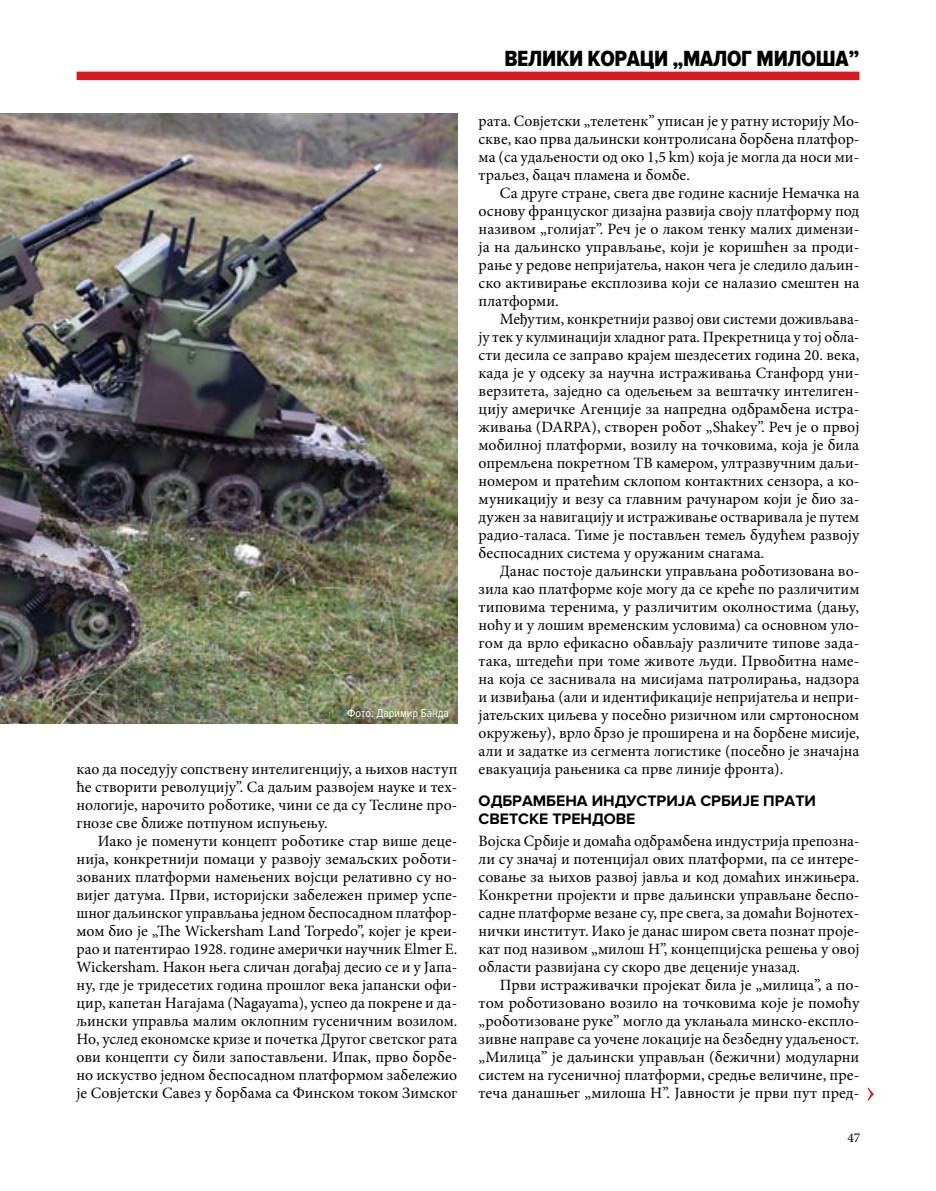
<style>
.page{position:relative;width:936px;height:1191px;background:#fff}
.page>*{position:absolute;margin:0;border:0;box-sizing:border-box;transform-origin:0 0}
.t1{font:22.8px "Proxima Nova Cond Extrabld";letter-spacing:-.01em;color:#000}
.t2{font:15.75px/18px "Minion Pro";color:#000;text-align:justify}
.t3{font:700 15.75px/18px "Proxima Nova";color:#000}
.t4{font:13.5px "Minion Pro";color:#000}
.t5{font:12px "Proxima Nova Cond";color:#fff}
</style>
<div class="page">
<div style="left:77px;top:72px;width:782px;height:8px;background:#d71920"></div>
<svg style="left:867px;top:1087px;width:6px;height:13px"></svg>
<img style="left:0;top:114px;width:457px;height:609px">
<p class="t5" style="left:347px;top:706px;width:103px">Фото: Даримир Банда</p>
<p class="t2" style="left:77px;top:760px;width:382px">као да поседују сопствену интелигенцију, а њихов наступ ће створити револуцију”. Са даљим развојем науке и тех&shy;нологије, нарочито роботике, чини се да су Теслине про&shy;гнозе све ближе потпуном испуњењу.</p>
<p class="t2" style="left:77px;top:832px;width:382px;text-indent:21px">Иако је поменути концепт роботике стар више деце&shy;нија, конкретнији помаци у развоју земаљских роботи&shy;зованих платформи намењених војсци релативно су но&shy;вијег датума. Први, историјски забележен пример успе&shy;шног даљинског управљања једном беспосадном платфор&shy;мом био је „The Wickersham Land Torpedo”, којег је креи&shy;рао и патентирао 1928. године амерички научник Elmer E.<br>Wickersham. Након њега сличан догађај десио се и у Јапа&shy;ну, где је тридесетих година прошлог века јапански офи&shy;цир, капетан Нагајама (Nagayama), успео да покрене и да&shy;љински управља малим оклопним гусеничним возилом.<br>Но, услед економске кризе и почетка Другог светског рата ови концепти су били запостављени. Ипак, прво борбе&shy;но искуство једном беспосадном платформом забележио је Совјетски Савез у борбама са Финском током Зимског</p>
<h1 class="t1" style="left:504px;top:46px;width:356px">ВЕЛИКИ КОРАЦИ „МАЛОГ МИЛОША”</h1>
<p class="t2" style="left:478px;top:112px;width:382px">рата. Совјетски „телетенк” уписан је у ратну историју Мо&shy;скве, као прва даљински контролисана борбена платфор&shy;ма (са удаљености од око 1,5 km) која је могла да носи ми&shy;траљез, бацач пламена и бомбе.</p>
<p class="t2" style="left:478px;top:184px;width:382px;text-indent:21px">Са друге стране, свега две године касније Немачка на основу француског дизајна развија своју платформу под називом „голијат”. Реч је о лаком тенку малих димензи&shy;ја на даљинско управљање, који је коришћен за проди&shy;рање у редове непријатеља, након чега је следило даљин&shy;ско активирање експлозива који се налазио смештен на платформи.</p>
<p class="t2" style="left:478px;top:310px;width:382px;text-indent:21px">Међутим, конкретнији развој ови системи доживљава&shy;ју тек у кулминацији хладног рата. Прекретница у тој обла&shy;сти десила се заправо крајем шездесетих година 20. века, када је у одсеку за научна истраживања Станфорд уни&shy;верзитета, заједно са одељењем за вештачку интелиген&shy;цију америчке Агенције за напредна одбрамбена истра&shy;живања (DARPA), створен робот „Shakey”. Реч је о првој мобилној платформи, возилу на точковима, која је била опремљена покретном ТВ камером, ултразвучним даљи&shy;номером и пратећим склопом контактних сензора, а ко&shy;муникацију и везу са главним рачунаром који је био за&shy;дужен за навигацију и истраживање остваривала је путем радио-таласа. Тиме је постављен темељ будућем развоју беспосадних система у оружаним снагама.</p>
<p class="t2" style="left:478px;top:562px;width:382px;text-indent:21px">Данас постоје даљински управљана роботизована во&shy;зила као платформе које могу да се креће по различитим типовима теренима, у различитим околностима (дању, ноћу и у лошим временским условима) са основном уло&shy;гом да врло ефикасно обављају различите типове зада&shy;така, штедећи при томе животе људи. Првобитна наме&shy;на која се заснивала на мисијама патролирања, надзора и извиђања (али и идентификације непријатеља и непри&shy;јатељских циљева у посебно ризичном или смртоносном окружењу), врло брзо је проширена и на борбене мисије, али и задатке из сегмента логистике (посебно је значајна евакуација рањеника са прве линије фронта).</p>
<p class="t3" style="left:478px;top:792px;width:339px">ОДБРАМБЕНА ИНДУСТРИЈА СРБИЈЕ ПРАТИ<br>СВЕТСКЕ ТРЕНДОВЕ</p>
<p class="t2" style="left:478px;top:832px;width:382px">Војска Србије и домаћа одбрамбена индустрија препозна&shy;ли су значај и потенцијал ових платформи, па се интере&shy;совање за њихов развој јавља и код домаћих инжињера.<br>Конкретни пројекти и прве даљински управљане беспо&shy;садне платформе везане су, пре свега, за домаћи Војнотех&shy;нички институт. Иако је данас широм света познат проје&shy;кат под називом „милош Н”, концепцијска решења у овој области развијана су скоро две деценије уназад.</p>
<p class="t2" style="left:478px;top:976px;width:382px;text-indent:21px">Први истраживачки пројекат била је „милица”, а по&shy;том роботизовано возило на точковима које је помоћу „роботизоване руке” могло да уклањала минско-експло&shy;зивне направе са уочене локације на безбедну удаљеност. „Милица” је даљински управљан (бежични) модуларни систем на гусеничној платформи, средње величине, пре&shy;теча данашњег „милоша Н”. Јавности је први пут пред-</p>
<p class="t4" style="left:847px;top:1128px;width:14px">47</p>
</div>
